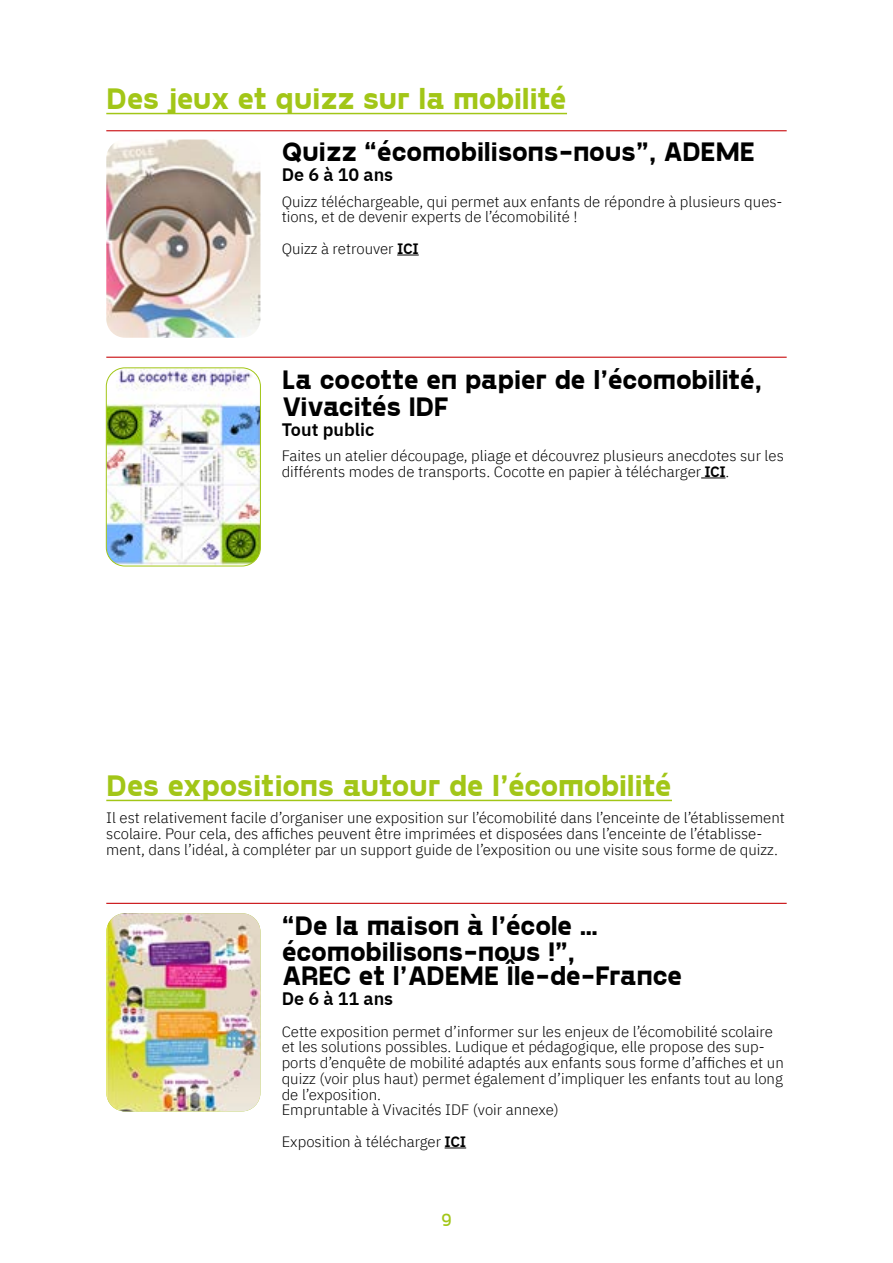
<style>
.page{position:relative;width:893px;height:1263px;background:#fff}
.page>*{position:absolute;margin:0;border:0;box-sizing:border-box;transform-origin:0 0}
.t1{font:700 30px "PP Gosha Sans";letter-spacing:-.03em;color:#a2c617}
.t2{font:700 27px/25px "PP Gosha Sans";letter-spacing:-.035em;color:#000}
.t3{font:600 18px "IBM Plex Sans";color:#000}
.t4{font:18px "PP Gosha Sans";color:#a2c617}
.t5{font:300 15px/15.8px "IBM Plex Sans";color:#000}
.s1{font-weight:600}
</style>
<div class="page">
<hr style="left:106px;top:357px;width:681px;height:1px;background:#c90c0f">
<hr style="left:106px;top:130px;width:681px;height:1px;background:#c90c0f">
<hr style="left:106px;top:903px;width:681px;height:1px;background:#c90c0f">
<hr style="left:106px;top:113px;width:461px;height:1px;background:#a2c617">
<svg style="left:397px;top:255px;width:22px;height:1px"></svg>
<svg style="left:701px;top:478px;width:24px;height:1px"></svg>
<hr style="left:106px;top:800px;width:566px;height:1px;background:#a2c617">
<svg style="left:445px;top:1148px;width:21px;height:1px"></svg>
<img style="left:106px;top:140px;width:154px;height:198px">
<img style="left:106px;top:369px;width:154px;height:197px">
<div style="left:106px;top:367px;width:155px;height:199px;border:1px solid #a2c617;border-radius:19px"></div>
<img style="left:106px;top:913px;width:154px;height:198px">
<h1 class="t1" style="left:106px;top:78px;width:462px">Des jeux et quizz sur la mobilité</h1>
<h2 class="t2" style="left:282px;top:137px;width:475px">Quizz “écomobilisons-nous”, ADEME</h2>
<p class="t3" style="left:282px;top:163px;width:113px">De 6 à 10 ans</p>
<p class="t5" style="left:282px;top:192px;width:502px">Quizz téléchargeable, qui permet aux enfants de répondre à plusieurs ques&shy;tions, et de devenir experts de l’écomobilité !</p>
<p class="t5" style="left:282px;top:239px;width:139px">Quizz à retrouver <span class="s1">ICI</span></p>
<h2 class="t2" style="left:282px;top:365px;width:482px;line-height:26.1px">La cocotte en papier de l’écomobilité,<br>Vivacités IDF</h2>
<p class="t3" style="left:282px;top:418px;width:94px">Tout public</p>
<p class="t5" style="left:282px;top:447px;width:504px">Faites un atelier découpage, pliage et découvrez plusieurs anecdotes sur les différents modes de transports. Cocotte en papier à télécharger <span class="s1">ICI</span>.</p>
<h1 class="t1" style="left:106px;top:765px;width:567px">Des expositions autour de l’écomobilité</h1>
<p class="t5" style="left:106px;top:809px;width:680px">Il est relativement facile d’organiser une exposition sur l’écomobilité dans l’enceinte de l’établissement scolaire. Pour cela, des affiches peuvent être imprimées et disposées dans l’enceinte de l’établisse&shy;ment, dans l’idéal, à compléter par un support guide de l’exposition ou une visite sous forme de quizz.</p>
<h2 class="t2" style="left:282px;top:911px;width:402px">“De la maison à l’école … écomobilisons-nous !”,<br>AREC et l’ADEME Île-de-France</h2>
<p class="t3" style="left:282px;top:987px;width:113px">De 6 à 11 ans</p>
<p class="t5" style="left:282px;top:1022px;width:504px">Cette exposition permet d’informer sur les enjeux de l’écomobilité scolaire et les solutions possibles. Ludique et pédagogique, elle propose des sup&shy;ports d’enquête de mobilité adaptés aux enfants sous forme d’affiches et un quizz (voir plus haut) permet également d’impliquer les enfants tout au long de l’exposition.<br>Empruntable à Vivacités IDF (voir annexe)</p>
<p class="t5" style="left:282px;top:1132px;width:186px">Exposition à télécharger <span class="s1">ICI</span></p>
<p class="t4" style="left:441px;top:1208px;width:12px">9</p>
</div>
